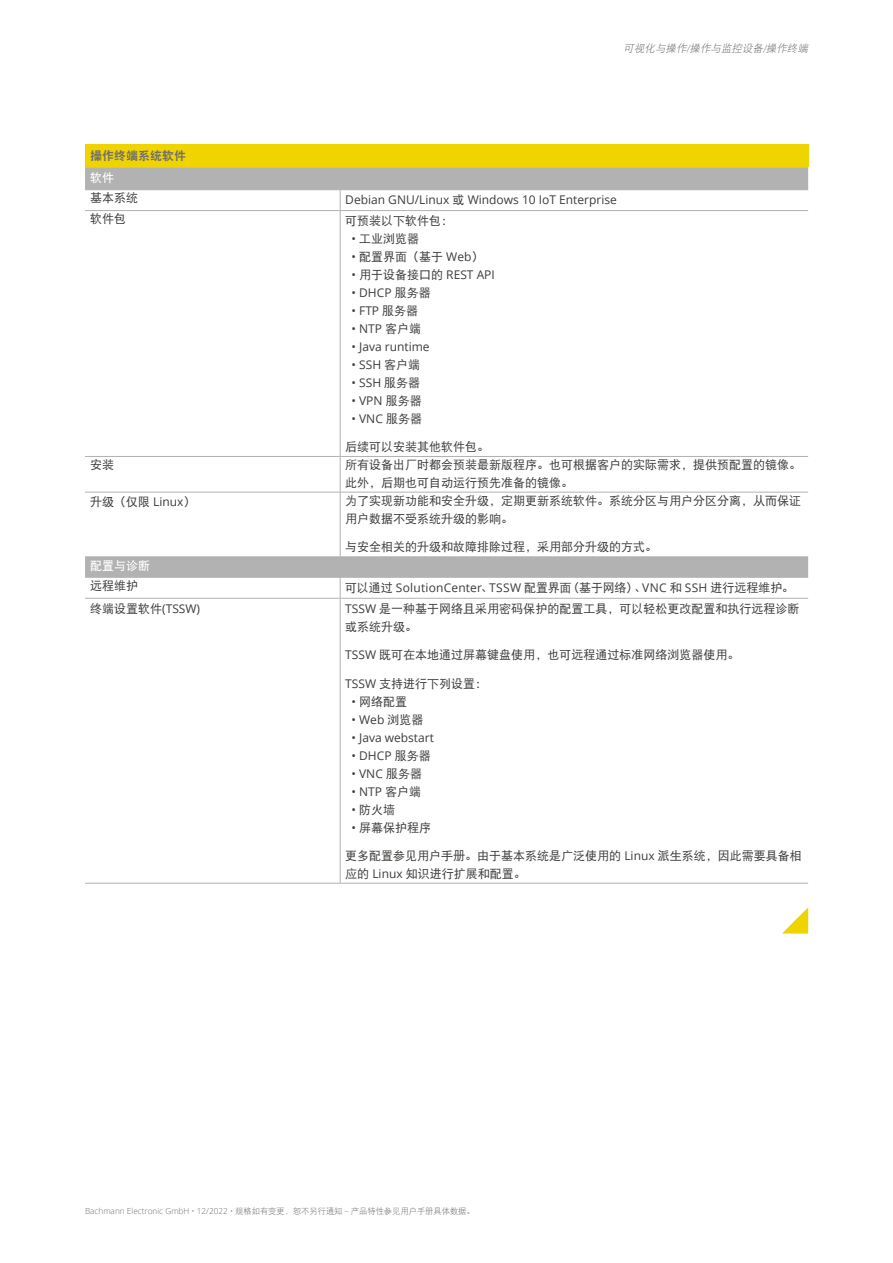
<style>
.page{position:relative;width:893px;height:1263px;background:#fff}
.page>*{position:absolute;margin:0;border:0;box-sizing:border-box;transform-origin:0 0}
.t1{font:12px/18px "DFP Hei W5";color:#3c3c3b}
.t2{font:12px "Open Sans";color:#3c3c3b}
.t3{font:12px "DFP Hei W9";color:#706f6f}
.t4{font:12px "DFP Hei W7";color:#fff}
.t5{font:italic 10.5px "DFP Hei W3";color:#706f6f}
.t6{font:300 8.25px "Open Sans";color:#706f6f}
.s1{font-family:"DFP Hei W5"}
.s2{font-family:"Open Sans"}
.s3{font-family:"DFP Hei W3";font-weight:400}
</style>
<div class="page">
<div style="left:85px;top:145px;width:723px;height:22px;background:#f0d400"></div>
<svg style="left:85px;top:167px;width:723px;height:410px"></svg>
<hr style="left:85px;top:189px;width:255px;height:1px;background:#b3b2b2">
<hr style="left:85px;top:210px;width:255px;height:1px;background:#b3b2b2">
<hr style="left:85px;top:456px;width:255px;height:1px;background:#b3b2b2">
<hr style="left:85px;top:492px;width:255px;height:1px;background:#b3b2b2">
<hr style="left:85px;top:577px;width:255px;height:1px;background:#b3b2b2">
<hr style="left:85px;top:598px;width:255px;height:1px;background:#b3b2b2">
<hr style="left:85px;top:883px;width:255px;height:1px;background:#b3b2b2">
<hr style="left:340px;top:189px;width:468px;height:1px;background:#b3b2b2">
<svg style="left:340px;top:190px;width:1px;height:20px"></svg>
<hr style="left:340px;top:210px;width:468px;height:1px;background:#b3b2b2">
<hr style="left:340px;top:211px;width:1px;height:245px;background:#b3b2b2">
<hr style="left:340px;top:456px;width:468px;height:1px;background:#b3b2b2">
<hr style="left:340px;top:457px;width:1px;height:35px;background:#b3b2b2">
<hr style="left:340px;top:492px;width:468px;height:1px;background:#b3b2b2">
<hr style="left:340px;top:492px;width:1px;height:64px;background:#b3b2b2">
<hr style="left:340px;top:577px;width:468px;height:1px;background:#b3b2b2">
<svg style="left:340px;top:578px;width:1px;height:20px"></svg>
<hr style="left:340px;top:598px;width:468px;height:1px;background:#b3b2b2">
<hr style="left:340px;top:599px;width:1px;height:284px;background:#b3b2b2">
<hr style="left:340px;top:883px;width:468px;height:1px;background:#b3b2b2">
<svg style="left:782px;top:907px;width:26px;height:26px"></svg>
<p class="t5" style="left:624px;top:43px;width:188px">可视化与操作/操作与监控设备/操作终端</p>
<p class="t3" style="left:90px;top:149px;width:97px">操作终端系统软件</p>
<p class="t4" style="left:90px;top:171px;width:25px">软件</p>
<p class="t1" style="left:90px;top:189px;width:49px">基本系统</p>
<p class="t2" style="left:345px;top:191px;width:273px">Debian GNU/Linux <span class="s1">或</span> Windows 10 IoT Enterprise</p>
<p class="t1" style="left:90px;top:210px;width:37px">软件包</p>
<p class="t1" style="left:345px;top:211px;width:109px">可预装以下软件包：</p>
<p class="t1" style="left:352px;top:229px;width:69px"><span class="s2">•</span> 工业浏览器</p>
<p class="t1" style="left:352px;top:247px;width:133px"><span class="s2">•</span> 配置界面（基于 <span class="s2">Web</span>）</p>
<p class="t2" style="left:351px;top:266px;width:145px">• <span class="s1">用于设备接口的</span> REST API</p>
<p class="t2" style="left:351px;top:284px;width:81px">• DHCP <span class="s1">服务器</span></p>
<p class="t2" style="left:351px;top:302px;width:68px">• FTP <span class="s1">服务器</span></p>
<p class="t2" style="left:351px;top:320px;width:71px">• NTP <span class="s1">客户端</span></p>
<p class="t2" style="left:351px;top:338px;width:80px">• Java runtime</p>
<p class="t2" style="left:351px;top:356px;width:70px">• SSH <span class="s1">客户端</span></p>
<p class="t2" style="left:351px;top:374px;width:70px">• SSH <span class="s1">服务器</span></p>
<p class="t2" style="left:351px;top:392px;width:72px">• VPN <span class="s1">服务器</span></p>
<p class="t2" style="left:351px;top:410px;width:72px">• VNC <span class="s1">服务器</span></p>
<p class="t1" style="left:345px;top:438px;width:145px">后续可以安装其他软件包。</p>
<p class="t1" style="left:90px;top:455px;width:25px">安装</p>
<p class="t1" style="left:345px;top:455px;width:457px">所有设备出厂时都会预装最新版程序。也可根据客户的实际需求，提供预配置的镜像。此外，后期也可自动运行预先准备的镜像。</p>
<p class="t1" style="left:90px;top:493px;width:107px">升级（仅限 <span class="s2">Linux</span>）</p>
<p class="t1" style="left:345px;top:491px;width:457px">为了实现新功能和安全升级，定期更新系统软件。系统分区与用户分区分离，从而保证用户数据不受系统升级的影响。</p>
<p class="t1" style="left:345px;top:538px;width:313px">与安全相关的升级和故障排除过程，采用部分升级的方式。</p>
<p class="t4" style="left:90px;top:560px;width:61px">配置与诊断</p>
<p class="t1" style="left:90px;top:576px;width:49px">远程维护</p>
<p class="t1" style="left:345px;top:578px;width:450px">可以通过 <span class="s2">SolutionCenter</span>、<span class="s2">TSSW</span> 配置界面（基于网络）、<span class="s2">VNC</span> 和 <span class="s2">SSH</span> 进行远程维护。</p>
<p class="t1" style="left:90px;top:599px;width:112px">终端设置软件<span class="s2">(TSSW)</span></p>
<p class="t1" style="left:345px;top:599px;width:456px"><span class="s2">TSSW</span> 是一种基于网络且采用密码保护的配置工具，可以轻松更改配置和执行远程诊断或系统升级。</p>
<p class="t1" style="left:345px;top:645px;width:396px"><span class="s2">TSSW</span> 既可在本地通过屏幕键盘使用，也可远程通过标准网络浏览器使用。</p>
<p class="t1" style="left:345px;top:674px;width:144px"><span class="s2">TSSW</span> 支持进行下列设置：</p>
<p class="t1" style="left:351px;top:692px;width:57px"><span class="s2">•</span> 网络配置</p>
<p class="t2" style="left:351px;top:711px;width:73px">• Web <span class="s1">浏览器</span></p>
<p class="t2" style="left:351px;top:729px;width:84px">• Java webstart</p>
<p class="t2" style="left:351px;top:747px;width:81px">• DHCP <span class="s1">服务器</span></p>
<p class="t2" style="left:351px;top:765px;width:72px">• VNC <span class="s1">服务器</span></p>
<p class="t2" style="left:351px;top:783px;width:71px">• NTP <span class="s1">客户端</span></p>
<p class="t1" style="left:351px;top:800px;width:45px"><span class="s2">•</span> 防火墙</p>
<p class="t1" style="left:351px;top:818px;width:81px"><span class="s2">•</span> 屏幕保护程序</p>
<p class="t1" style="left:345px;top:846px;width:458px">更多配置参见用户手册。由于基本系统是广泛使用的 <span class="s2">Linux</span> 派生系统，因此需要具备相应的 <span class="s2">Linux</span> 知识进行扩展和配置。</p>
<p class="t6" style="left:85px;top:1205px;width:391px">Bachmann Electronic GmbH • 12/2022 • <span class="s3">规格如有变更，恕不另行通知</span> – <span class="s3">产品特性参见用户手册具体数据。</span></p>
</div>
